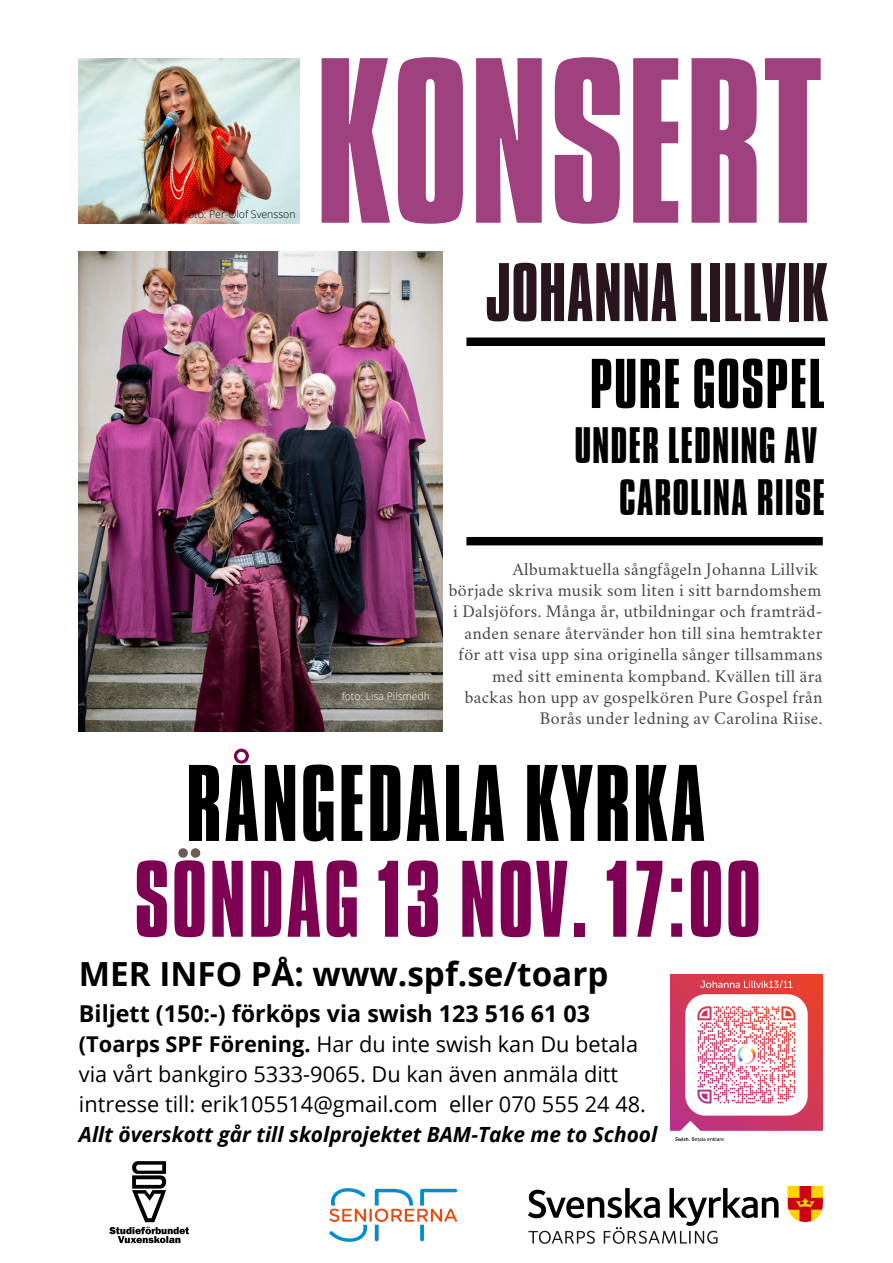
<style>
.page{position:relative;width:893px;height:1263px;background:#fff}
.page>*{position:absolute;margin:0;border:0;box-sizing:border-box;transform-origin:0 0}
.t1{font:202.65px "Aka Acid GR Compacta";color:#9f417f}
.t2{font:93.6px "Aka Acid GR Compacta";letter-spacing:.02em;color:#7d0052}
.t3{font:93.6px "Aka Acid GR Compacta";letter-spacing:.02em;color:#000}
.t4{font:71.4px "Aka Acid GR Compacta";color:#28151e}
.t5{font:60.6px "Aka Acid GR Compacta";letter-spacing:.02em;color:#000}
.t6{font:44.03px/52.7px "Aka Acid GR Compacta";letter-spacing:.02em;color:#000;text-align:right}
.t7{font:700 33.22px "Open Sans";color:#000}
.t8{font:700 23.25px "Open Sans";color:#000}
.t9{font:21.75px/30.2px "Open Sans";color:#000}
.t10{font:italic 700 20.92px "Open Sans";color:#000}
.t11{font:18px/21.4px "Crimson Svk 2.0";letter-spacing:.02em;color:#4d4445;text-align:right}
.t12{font:300 10.5px "Open Sans";color:#000}
.t13{font:300 10.5px "Open Sans";color:#fff}
.s1{font-weight:700}
</style>
<div class="page">
<img style="left:79px;top:251px;width:363px;height:480px">
<div style="left:466px;top:537px;width:357px;height:8px;background:#000"></div>
<div style="left:466px;top:337px;width:359px;height:9px;background:#000"></div>
<img style="left:79px;top:58px;width:220px;height:166px">
<img style="left:528px;top:1186px;width:294px;height:58px">
<img style="left:329px;top:1188px;width:129px;height:54px">
<img style="left:109px;top:1161px;width:80px;height:82px">
<svg style="left:234px;top:749px;width:15px;height:15px"></svg>
<svg style="left:178px;top:848px;width:22px;height:10px"></svg>
<img style="left:671px;top:974px;width:151px;height:167px">
<p class="t12" style="left:185px;top:207px;width:112px">foto: Per-Olof Svensson</p>
<h1 class="t1" style="left:314px;top:63px;width:509px">KONSERT</h1>
<h3 class="t4" style="left:485px;top:265px;width:344px">JOHANNALILLVIK</h3>
<p class="t13" style="left:342px;top:688px;width:90px">foto: Lisa Pilsmedh</p>
<h3 class="t5" style="left:590px;top:360px;width:236px">PURE GOSPEL</h3>
<h3 class="t6" style="left:574px;top:423px;width:252px">UNDER LEDNING AV<br>CAROLINA RIISE</h3>
<p class="t11" style="left:449px;top:560px;width:375px">Albumaktuella sångfågeln Johanna Lillvik<br>började skriva musik som liten i sitt barndomshem i Dalsjöfors. Många år, utbildningar och framträd&shy;anden senare återvänder hon till sina hemtrakter för att visa upp sina originella sånger tillsammans med sitt eminenta kompband. Kvällen till ära backas hon upp av gospelkören Pure Gospel från Borås under ledning av Carolina Riise.</p>
<h2 class="t3" style="left:186px;top:767px;width:522px">RANGEDALA KYRKA</h2>
<h2 class="t2" style="left:134px;top:863px;width:628px">SONDAG 13 NOV. 17:00</h2>
<h3 class="t7" style="left:79px;top:950px;width:531px">MER INFO PÅ: www.spf.se/toarp</h3>
<p class="t8" style="left:79px;top:997px;width:512px">Biljett (150:-) förköps via swish 123 516 61 03</p>
<p class="t9" style="left:79px;top:1028px;width:568px"><span class="s1">(Toarps SPF Förening.</span> Har du inte swish kan Du betala via vårt bankgiro 5333-9065. Du kan även anmäla ditt intresse till: erik105514@gmail.com eller 070 555 24 48.</p>
<p class="t10" style="left:79px;top:1119px;width:580px">Allt överskott går till skolprojektet BAM-Take me to School</p>
</div>
